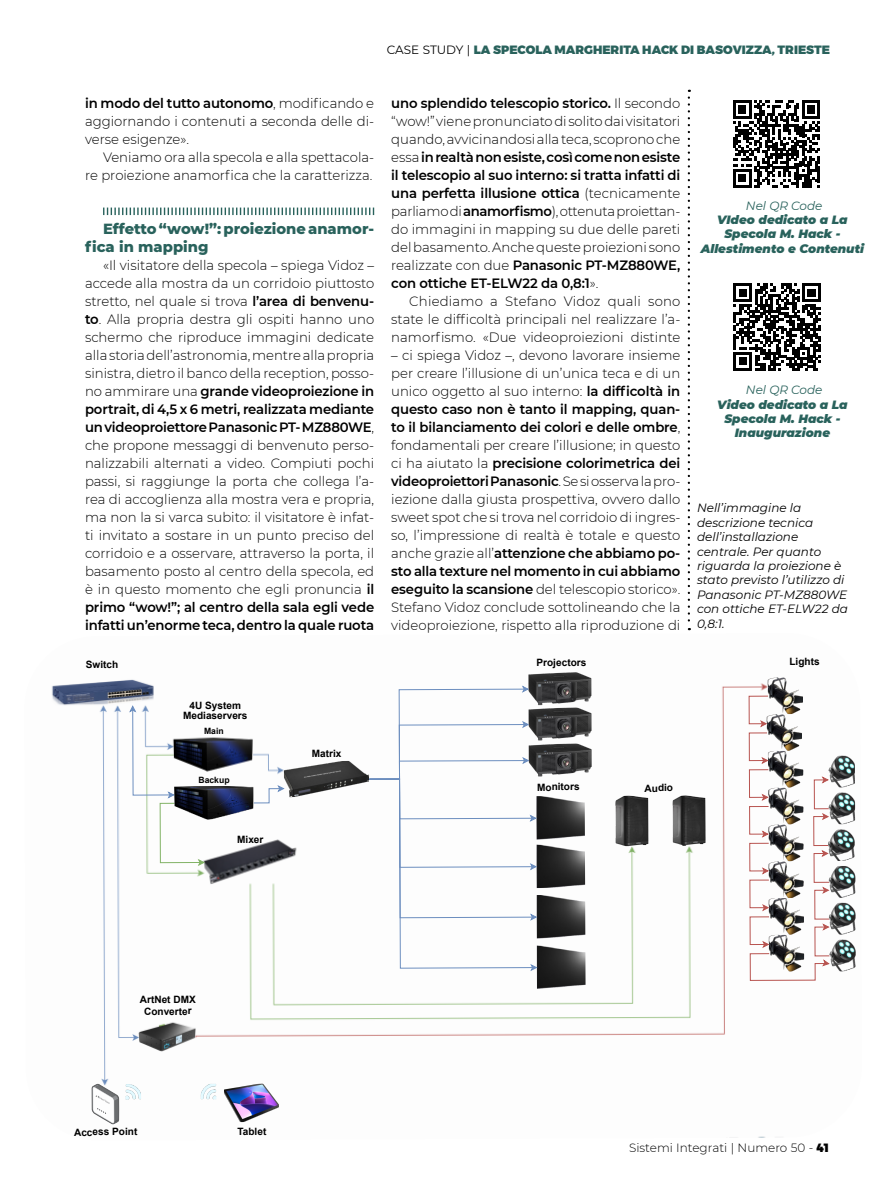
<style>
.page{position:relative;width:893px;height:1191px;background:#fff}
.page>*{position:absolute;margin:0;border:0;box-sizing:border-box;transform-origin:0 0}
.Testo{font:800 15px/18px "Montserrat";color:#29625c}
.Testo-2{font:300 13.5px/18px "Montserrat";color:#000;text-align:justify}
.Caption_Testo_NERO{font:italic 12px/14.4px "Montserrat";color:#000}
.Caption_Testo_NERO-2{font:italic 900 12px/14.4px "Montserrat";color:#29625c;text-align:center}
.Layout_Titolo_DX{font:900 12px "Montserrat";color:#29625c}
.t1{font:300 12px "Montserrat";color:#000}
.Caption_Testo_NERO-3{font:italic 12px "Montserrat";color:#29625c}
.t2{font:700 10.05px/10.1px "Arial";letter-spacing:-.005em;color:#000;text-align:center}
.t3{font:700 8.7px "Arial";letter-spacing:-.005em;color:#000}
.s1{font-weight:400;color:#000}
.s2{font-weight:600}
.s3{font-weight:900}
</style>
<div class="page">
<img style="left:52px;top:678px;width:804px;height:460px">
<svg style="left:129px;top:705px;width:76px;height:161px"></svg>
<svg style="left:253px;top:784px;width:31px;height:19px"></svg>
<img style="left:174px;top:786px;width:79px;height:33px">
<img style="left:528px;top:672px;width:63px;height:33px">
<img style="left:537px;top:707px;width:55px;height:33px">
<img style="left:537px;top:743px;width:55px;height:33px">
<img style="left:537px;top:796px;width:48px;height:43px">
<img style="left:537px;top:844px;width:48px;height:44px">
<img style="left:537px;top:894px;width:48px;height:44px">
<img style="left:537px;top:945px;width:49px;height:44px">
<svg style="left:369px;top:685px;width:168px;height:286px"></svg>
<img style="left:284px;top:761px;width:85px;height:36px">
<img style="left:615px;top:795px;width:33px;height:51px">
<img style="left:673px;top:795px;width:33px;height:51px">
<img style="left:767px;top:677px;width:37px;height:18px">
<img style="left:837px;top:939px;width:19px;height:32px">
<img style="left:837px;top:902px;width:19px;height:32px">
<img style="left:837px;top:866px;width:18px;height:32px">
<img style="left:837px;top:829px;width:18px;height:32px">
<svg style="left:748px;top:695px;width:89px;height:286px"></svg>
<img style="left:828px;top:792px;width:27px;height:32px">
<img style="left:828px;top:755px;width:27px;height:32px">
<svg style="left:91px;top:678px;width:28px;height:460px"></svg>
<img style="left:224px;top:1083px;width:55px;height:39px">
<img style="left:125px;top:1084px;width:16px;height:15px">
<img style="left:201px;top:1083px;width:15px;height:16px">
<img style="left:714px;top:1136px;width:86px;height:1px">
<svg style="left:103px;top:207px;width:271px;height:8px"></svg>
<svg style="left:734px;top:283px;width:87px;height:88px"></svg>
<svg style="left:733px;top:100px;width:87px;height:87px"></svg>
<svg style="left:688px;top:98px;width:2px;height:532px"></svg>
<p class="Layout_Titolo_DX" style="left:387px;top:40px;width:445px"><span class="s1">CASE STUDY |</span> LA SPECOLA MARGHERITA HACK DI BASOVIZZA, TRIESTE</p>
<p class="Testo-2" style="left:85px;top:94px;width:291px"><span class="s2">in modo del tutto autonomo</span>, modificando e aggiornando i contenuti a seconda delle di&shy;verse esigenze».</p>
<p class="Testo-2" style="left:85px;top:148px;width:291px;text-align:right">Veniamo ora alla specola e alla spettacola-<br>re proiezione anamorfica che la caratterizza.</p>
<p class="Testo" style="left:85px;top:219px;width:291px;text-indent:18px">Effetto “wow!”: proiezione anamor&shy;fica in mapping</p>
<p class="Testo-2" style="left:85px;top:256px;width:291px;text-indent:18px">«Il visitatore della specola – spiega Vidoz – accede alla mostra da un corridoio piuttosto stretto, nel quale si trova <span class="s2">l’area di benvenu&shy;to</span>. Alla propria destra gli ospiti hanno uno schermo che riproduce immagini dedicate alla storia dell’astronomia, mentre alla propria sinistra, dietro il banco della reception, posso&shy;no ammirare una <span class="s2">grande videoproiezione in portrait, di 4,5 x 6 metri, realizzata mediante un videoproiettore Panasonic PT- MZ880WE</span>, che propone messaggi di benvenuto perso&shy;nalizzabili alternati a video. Compiuti pochi passi, si raggiunge la porta che collega l’a&shy;rea di accoglienza alla mostra vera e propria, ma non la si varca subito: il visitatore è infat&shy;ti invitato a sostare in un punto preciso del corridoio e a osservare, attraverso la porta, il basamento posto al centro della specola, ed è in questo momento che egli pronuncia <span class="s2">il primo “wow!”; al centro della sala egli vede infatti un’enorme teca, dentro la quale ruota</span></p>
<p class="t2" style="left:86px;top:660px;width:34px">Switch</p>
<p class="t2" style="left:183px;top:700px;width:66px">4U System<br>Mediaservers</p>
<p class="t3" style="left:204px;top:725px;width:21px">Main</p>
<p class="t3" style="left:198px;top:773px;width:33px">Backup</p>
<p class="t2" style="left:312px;top:748px;width:31px">Matrix</p>
<p class="Testo-2" style="left:391px;top:94px;width:291px"><span class="s2">uno splendido telescopio storico.</span> Il secondo “wow!” viene pronunciato di solito dai visitatori quando, avvicinandosi alla teca, scoprono che essa <span class="s2">in realtà non esiste, così come non esiste il telescopio al suo interno: si tratta infatti di una perfetta illusione ottica</span> (tecnicamente parliamo di <span class="s2">anamorfismo</span>), ottenuta proiettan&shy;do immagini in mapping su due delle pareti del basamento. Anche queste proiezioni sono realizzate con due <span class="s2">Panasonic PT-MZ880WE, con ottiche ET-ELW22 da 0,8:1</span>».</p>
<p class="Testo-2" style="left:391px;top:292px;width:291px;text-indent:18px">Chiediamo a Stefano Vidoz quali sono state le difficoltà principali nel realizzare l’a&shy;namorfismo. «Due videoproiezioni distinte</p>
<p class="Testo-2" style="left:391px;top:346px;width:291px">– ci spiega Vidoz –, devono lavorare insieme per creare l’illusione di un’unica teca e di un unico oggetto al suo interno: <span class="s2">la difficoltà in questo caso non è tanto il mapping, quan&shy;to il bilanciamento dei colori e delle ombre</span>, fondamentali per creare l’illusione; in questo ci ha aiutato la <span class="s2">precisione colorimetrica dei videoproiettori Panasonic</span>. Se si osserva la pro&shy;iezione dalla giusta prospettiva, ovvero dallo sweet spot che si trova nel corridoio di ingres&shy;so, l’impressione di realtà è totale e questo anche grazie all’<span class="s2">attenzione che abbiamo po&shy;sto alla texture nel momento in cui abbiamo eseguito la scansione</span> del telescopio storico».<br>Stefano Vidoz conclude sottolineando che la videoproiezione, rispetto alla riproduzione di</p>
<p class="t2" style="left:536px;top:657px;width:51px">Projectors</p>
<p class="t2" style="left:537px;top:782px;width:44px">Monitors</p>
<p class="t2" style="left:645px;top:783px;width:30px">Audio</p>
<p class="Caption_Testo_NERO-3" style="left:746px;top:197px;width:78px">Nel QR Code</p>
<p class="Caption_Testo_NERO-2" style="left:701px;top:212px;width:165px">VIdeo dedicato a La<br>Specola M. Hack -<br>Allestimento e Contenuti</p>
<p class="Caption_Testo_NERO-3" style="left:746px;top:381px;width:78px">Nel QR Code</p>
<p class="Caption_Testo_NERO-2" style="left:717px;top:396px;width:132px">Video dedicato a La<br>Specola M. Hack -<br>Inaugurazione</p>
<p class="Caption_Testo_NERO" style="left:697px;top:500px;width:152px">Nell’immagine la descrizione tecnica dell’installazione centrale. Per quanto riguarda la proiezione è stato previsto l’utilizzo di<br>Panasonic PT-MZ880WE con ottiche ET-ELW22 da<br>0,8:1.</p>
<p class="t2" style="left:789px;top:656px;width:32px">Lights</p>
<p class="t2" style="left:237px;top:834px;width:28px">Mixer</p>
<p class="t2" style="left:140px;top:993px;width:58px;line-height:11.6px">ArtNet DMX<br>Converter</p>
<p class="t2" style="left:74px;top:1127px;width:65px">Access Point</p>
<p class="t2" style="left:237px;top:1126px;width:30px">Tablet</p>
<p class="t1" style="left:629px;top:1140px;width:202px">Sistemi Integrati | Numero 50 - <span class="s3">41</span></p>
</div>
